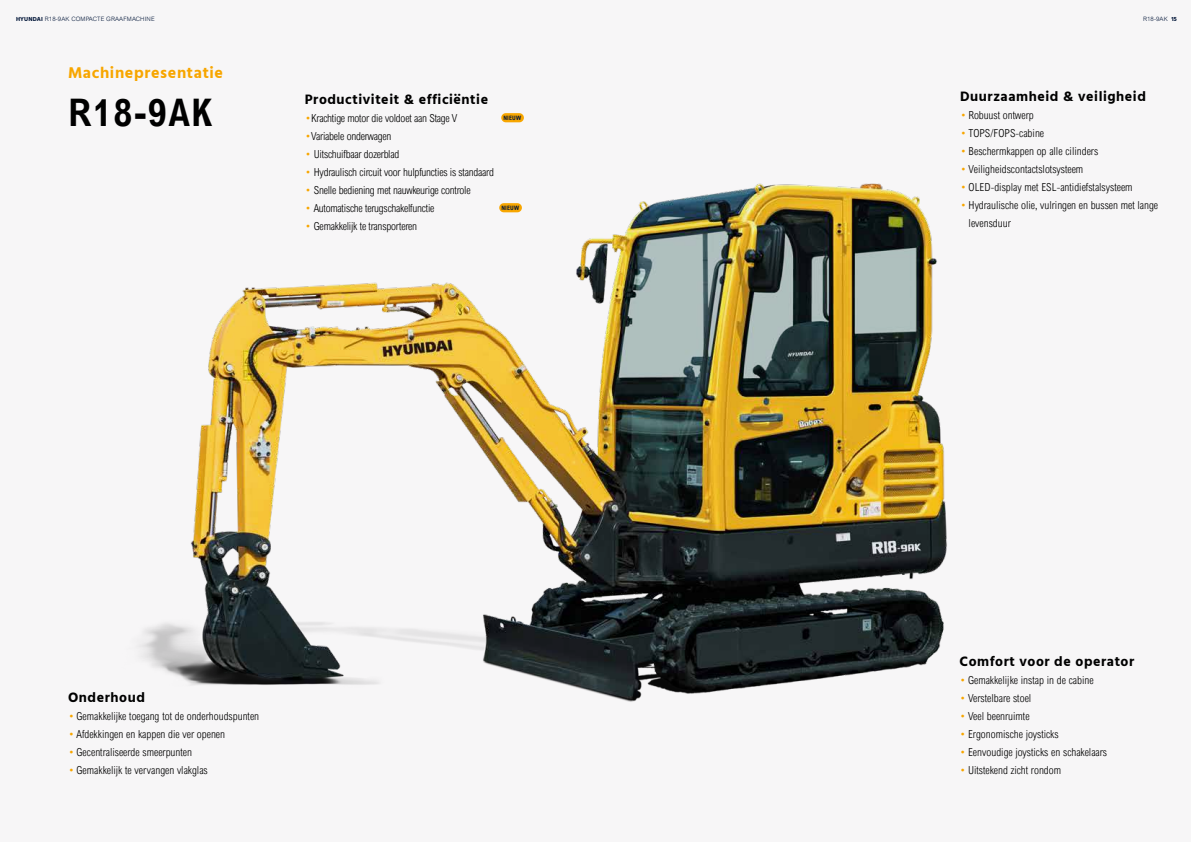
<style>
.page{position:relative;width:1191px;height:842px;background:#f7f6f7}
.page>*{position:absolute;margin:0;border:0;box-sizing:border-box;transform-origin:0 0}
.t1{font:700 condensed 38px "Arial";letter-spacing:.04em;color:#000}
.t2{font:700 16px "Hind";letter-spacing:.04em;color:#f7a600}
.t3{font:700 14px "Hind";letter-spacing:.04em;color:#000}
.t4{font:300 condensed 11px/18px "Arial";color:#000}
.t5{font:300 condensed 11px "Arial";letter-spacing:-.02em;color:#000}
.t6{font:300 6px "Arial";letter-spacing:.02em;color:#001437}
.t7{font:700 condensed 6px "Arial";letter-spacing:.02em;color:#001437}
.s1{font-family:"Hind";font-weight:700}
.s2{color:#f7a600}
</style>
<div class="page">
<img style="left:139px;top:183px;width:808px;height:519px">
<div style="left:501px;top:113px;width:23px;height:9px;background:#f7a600;border-radius:5px"></div>
<div style="left:499px;top:203px;width:23px;height:9px;background:#f7a600;border-radius:5px"></div>
<p class="t6" style="left:16px;top:15px;width:140px"><span class="s1">HYUNDAI</span> R18-9AK COMPACTE GRAAFMACHINE</p>
<p class="t6" style="left:1143px;top:15px;width:35px">R18-9AK <span class="s1">15</span></p>
<h2 class="t2" style="left:68px;top:63px;width:156px">Machinepresentatie</h2>
<h1 class="t1" style="left:68px;top:92px;width:146px">R18-9AK</h1>
<p class="t3" style="left:305px;top:91px;width:185px">Productiviteit &amp; efficiëntie</p>
<p class="t5" style="left:305px;top:112px;width:154px"><span class="s2">•</span>Krachtige motor die voldoet aan Stage V</p>
<p class="t7" style="left:503px;top:114px;width:19px">NIEUW</p>
<p class="t5" style="left:305px;top:130px;width:88px"><span class="s2">•</span>Variabele onderwagen</p>
<p class="t5" style="left:305px;top:148px;width:96px"><span class="s2">•</span> Uitschuifbaar dozerblad</p>
<p class="t5" style="left:305px;top:166px;width:191px"><span class="s2">•</span> Hydraulisch circuit voor hulpfuncties is standaard</p>
<p class="t5" style="left:305px;top:184px;width:167px"><span class="s2">•</span> Snelle bediening met nauwkeurige controle</p>
<p class="t5" style="left:305px;top:202px;width:131px"><span class="s2">•</span> Automatische terugschakelfunctie</p>
<p class="t7" style="left:501px;top:204px;width:19px">NIEUW</p>
<p class="t5" style="left:305px;top:220px;width:114px"><span class="s2">•</span> Gemakkelijk te transporteren</p>
<p class="t3" style="left:68px;top:689px;width:78px">Onderhoud</p>
<p class="t4" style="left:68px;top:707px;width:193px"><span class="s2">•</span> Gemakkelijke toegang tot de onderhoudspunten</p>
<p class="t4" style="left:68px;top:725px;width:159px"><span class="s2">•</span> Afdekkingen en kappen die ver openen</p>
<p class="t4" style="left:68px;top:743px;width:125px"><span class="s2">•</span> Gecentraliseerde smeerpunten</p>
<p class="t4" style="left:68px;top:761px;width:141px"><span class="s2">•</span> Gemakkelijk te vervangen vlakglas</p>
<p class="t3" style="left:960px;top:88px;width:187px">Duurzaamheid &amp; veiligheid</p>
<p class="t4" style="left:960px;top:106px;width:75px"><span class="s2">•</span> Robuust ontwerp</p>
<p class="t4" style="left:960px;top:124px;width:85px"><span class="s2">•</span> TOPS/FOPS-cabine</p>
<p class="t4" style="left:960px;top:142px;width:140px"><span class="s2">•</span> Beschermkappen op alle cilinders</p>
<p class="t4" style="left:960px;top:160px;width:125px"><span class="s2">•</span> Veiligheidscontactslotsysteem</p>
<p class="t4" style="left:960px;top:178px;width:174px"><span class="s2">•</span> OLED-display met ESL-antidiefstalsysteem</p>
<p class="t4" style="left:968px;top:196px;width:191px;text-indent:-9px"><span class="s2">•</span> Hydraulische olie, vulringen en bussen met lange levensduur</p>
<p class="t3" style="left:959px;top:653px;width:176px">Comfort voor de operator</p>
<p class="t4" style="left:959px;top:671px;width:136px"><span class="s2">•</span> Gemakkelijke instap in de cabine</p>
<p class="t4" style="left:959px;top:689px;width:73px"><span class="s2">•</span> Verstelbare stoel</p>
<p class="t4" style="left:959px;top:707px;width:72px"><span class="s2">•</span> Veel beenruimte</p>
<p class="t4" style="left:959px;top:725px;width:101px"><span class="s2">•</span> Ergonomische joysticks</p>
<p class="t4" style="left:959px;top:743px;width:149px"><span class="s2">•</span> Eenvoudige joysticks en schakelaars</p>
<p class="t4" style="left:959px;top:761px;width:103px"><span class="s2">•</span> Uitstekend zicht rondom</p>
</div>
